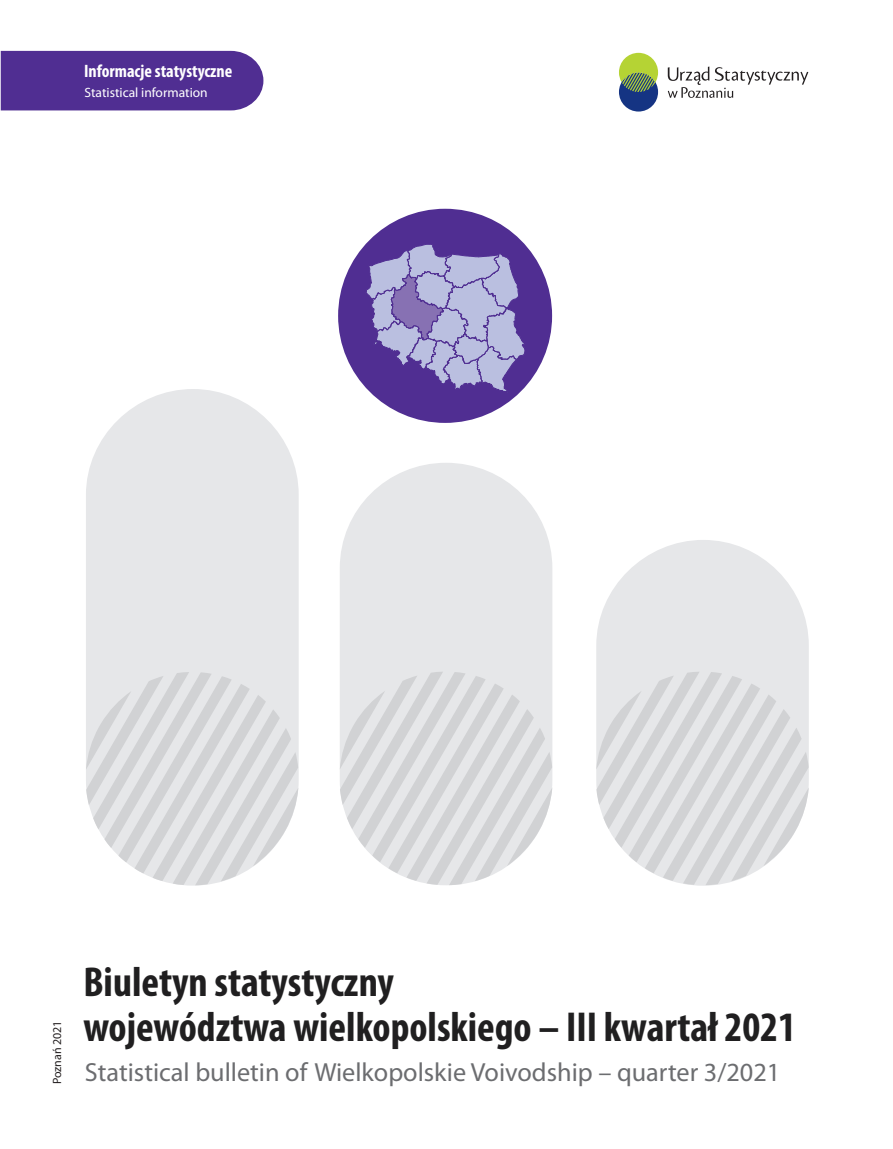
<style>
.page{position:relative;width:893px;height:1149px;background:#fff}
.page>*{position:absolute;margin:0;border:0;box-sizing:border-box;transform-origin:0 0}
.t1{font:700 condensed 42px/45px "Myriad Pro";color:#201f20}
.t2{font:26.25px "Myriad Pro";color:#6c6d70}
.t3{font:700 condensed 18px "Myriad Pro";color:#fff}
.t4{font:13.5px "Myriad Pro";color:#fff}
.t5{font:12px "Myriad Pro";color:#231f20}
</style>
<div class="page">
<div style="left:2px;top:51px;width:262px;height:59px;background:#502e92"></div>
<div style="left:86px;top:389px;width:213px;height:496px;background:#e6e7e9;border-radius:106px"></div>
<svg style="left:86px;top:672px;width:212px;height:213px"></svg>
<div style="left:596px;top:539px;width:213px;height:346px;background:#e6e7e9;border-radius:106px"></div>
<div style="left:340px;top:462px;width:212px;height:423px;background:#e6e7e9;border-radius:106px"></div>
<svg style="left:340px;top:672px;width:212px;height:212px"></svg>
<svg style="left:596px;top:672px;width:213px;height:212px"></svg>
<div style="left:338px;top:209px;width:214px;height:214px;background:#502e92;border-radius:50%"></div>
<svg style="left:365px;top:243px;width:161px;height:150px"></svg>
<svg style="left:668px;top:66px;width:140px;height:32px"></svg>
<div style="left:619px;top:72px;width:39px;height:39px;background:#153483;border-radius:50%"></div>
<svg style="left:619px;top:53px;width:39px;height:39px"></svg>
<p class="t3" style="left:84px;top:64px;width:150px">Informacje statystyczne</p>
<p class="t4" style="left:84px;top:87px;width:125px">Statistical information</p>
<p class="t5" style="left:52px;top:1084px;width:65px;rotate:-90deg">Poznań 2021</p>
<p class="t1" style="left:83px;top:963px;width:714px">Biuletyn statystyczny<br>województwa wielkopolskiego – III kwartał 2021</p>
<p class="t2" style="left:85px;top:1061px;width:697px">Statistical bulletin of Wielkopolskie Voivodship – quarter 3/2021</p>
</div>
